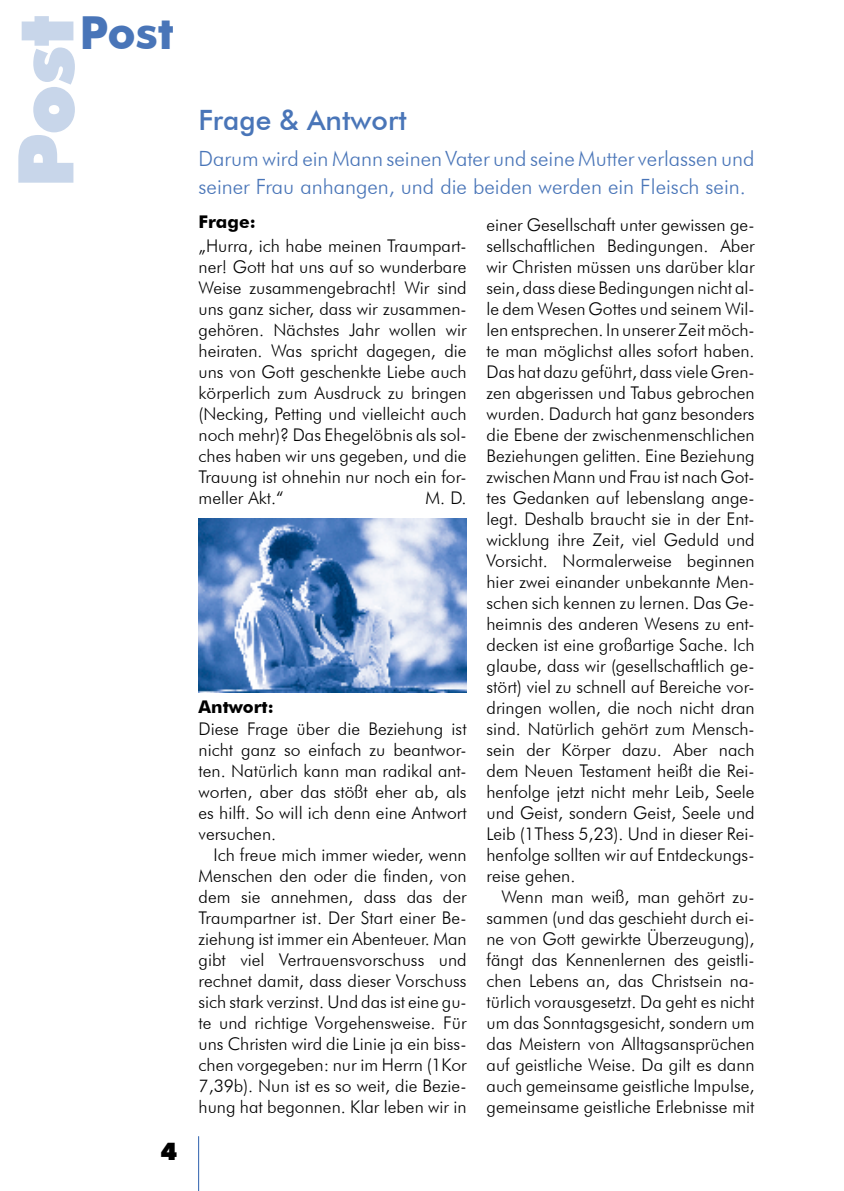
<style>
.page{position:relative;width:844px;height:1191px;background:#fff}
.page>*{position:absolute;margin:0;border:0;box-sizing:border-box;transform-origin:0 0}
.t1{font:900 77px "Futura BT";color:#c8d6ea}
.t2{font:700 45.5px "Futura BT";color:#4975b8}
.Titel{font:500 28px "Futura BT";color:#4975b8}
.t3{font:900 24.5px "Futura BT";color:#000}
.Introtext{font:300 21px/28px "Futura BT";color:#4975b8}
.Fließtext{font:300 17.5px/21px "Futura BT";color:#000;text-align:justify}
.Untertitel{font:700 17.5px "Futura BT";color:#000}
</style>
<div class="page">
<hr style="left:198px;top:1136px;width:1px;height:55px;background:#4975b8">
<img style="left:198px;top:518px;width:268px;height:174px">
<h1 class="t1" style="left:-1px;top:188px;width:174px;rotate:-90deg">Post</h1>
<h2 class="t2" style="left:79px;top:6px;width:96px">Post</h2>
<h3 class="t3" style="left:160px;top:1136px;width:18px">4</h3>
<p class="Titel" style="left:198px;top:103px;width:210px">Frage &amp; Antwort</p>
<p class="Introtext" style="left:198px;top:144px;width:557px">Darum wird ein Mann seinen Vater und seine Mutter verlassen und seiner Frau anhangen, und die beiden werden ein Fleisch sein.</p>
<p class="Untertitel" style="left:198px;top:211px;width:59px">Frage:</p>
<p class="Fließtext" style="left:198px;top:235px;width:269px">„Hurra, ich habe meinen Traumpart&shy;ner! Gott hat uns auf so wunderbare Weise zusammengebracht! Wir sind uns ganz sicher, dass wir zusammen&shy;gehören. Nächstes Jahr wollen wir heiraten. Was spricht dagegen, die uns von Gott geschenkte Liebe auch körperlich zum Ausdruck zu bringen (Necking, Petting und vielleicht auch noch mehr)? Das Ehegelöbnis als sol&shy;ches haben wir uns gegeben, und die Trauung ist ohnehin nur noch ein for&shy;meller Akt.“</p>
<p class="Fließtext" style="left:425px;top:487px;width:42px">M. D.</p>
<p class="Untertitel" style="left:198px;top:696px;width:77px">Antwort:</p>
<p class="Fließtext" style="left:198px;top:718px;width:269px">Diese Frage über die Beziehung ist nicht ganz so einfach zu beantwor&shy;ten. Natürlich kann man radikal ant&shy;worten, aber das stößt eher ab, als es hilft. So will ich denn eine Antwort versuchen.</p>
<p class="Fließtext" style="left:198px;top:844px;width:269px;text-indent:15px">Ich freue mich immer wieder, wenn Menschen den oder die finden, von dem sie annehmen, dass das der Traumpartner ist. Der Start einer Be&shy;ziehung ist immer ein Abenteuer. Man gibt viel Vertrauensvorschuss und rechnet damit, dass dieser Vorschuss sich stark verzinst. Und das ist eine gu&shy;te und richtige Vorgehensweise. Für uns Christen wird die Linie ja ein biss&shy;chen vorgegeben: nur im Herrn (1Kor 7,39b). Nun ist es so weit, die Bezie&shy;hung hat begonnen. Klar leben wir in</p>
<p class="Fließtext" style="left:486px;top:214px;width:269px">einer Gesellschaft unter gewissen ge&shy;sellschaftlichen Bedingungen. Aber wir Christen müssen uns darüber klar sein, dass diese Bedingungen nicht al&shy;le dem Wesen Gottes und seinem Wil&shy;len entsprechen. In unserer Zeit möch&shy;te man möglichst alles sofort haben.<br>Das hat dazu geführt, dass viele Gren&shy;zen abgerissen und Tabus gebrochen wurden. Dadurch hat ganz besonders die Ebene der zwischenmenschlichen Beziehungen gelitten. Eine Beziehung zwischen Mann und Frau ist nach Got&shy;tes Gedanken auf lebenslang ange&shy;legt. Deshalb braucht sie in der Ent&shy;wicklung ihre Zeit, viel Geduld und Vorsicht. Normalerweise beginnen hier zwei einander unbekannte Men&shy;schen sich kennen zu lernen. Das Ge&shy;heimnis des anderen Wesens zu ent&shy;decken ist eine großartige Sache. Ich glaube, dass wir (gesellschaftlich ge&shy;stört) viel zu schnell auf Bereiche vor&shy;dringen wollen, die noch nicht dran sind. Natürlich gehört zum Mensch&shy;sein der Körper dazu. Aber nach dem Neuen Testament heißt die Rei&shy;henfolge jetzt nicht mehr Leib, Seele und Geist, sondern Geist, Seele und Leib (1Thess 5,23). Und in dieser Rei&shy;henfolge sollten wir auf Entdeckungs&shy;reise gehen.</p>
<p class="Fließtext" style="left:486px;top:886px;width:269px;text-indent:15px">Wenn man weiß, man gehört zu&shy;sammen (und das geschieht durch ei&shy;ne von Gott gewirkte Überzeugung), fängt das Kennenlernen des geistli&shy;chen Lebens an, das Christsein na&shy;türlich vorausgesetzt. Da geht es nicht um das Sonntagsgesicht, sondern um das Meistern von Alltagsansprüchen auf geistliche Weise. Da gilt es dann auch gemeinsame geistliche Impulse, gemeinsame geistliche Erlebnisse mit</p>
</div>
